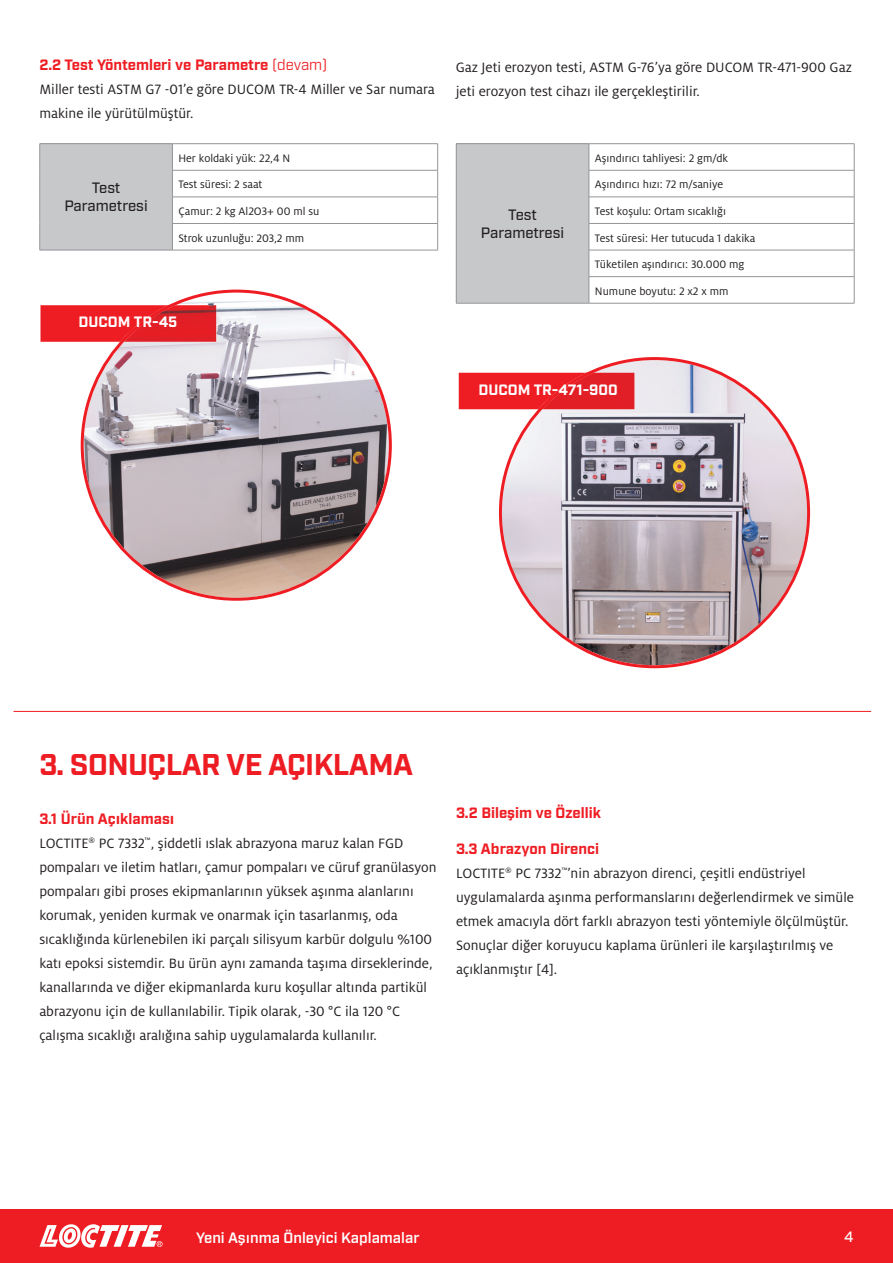
<style>
.page{position:relative;width:893px;height:1263px;background:#fff}
.page>*{position:absolute;margin:0;border:0;box-sizing:border-box;transform-origin:0 0}
.t1{font:700 30px "Industry";letter-spacing:-.02em;color:#ee1d23}
.t2{font:15px/24px "Henkel Milo";color:#231f20}
.t3{font:700 15px "Industry";color:#ee1d23}
.t4{font:500 15px/18px "Industry";color:#231f20;text-align:center}
.t5{font:600 15px "Industry";color:#fff}
.t6{font:700 15px "Industry";color:#fff}
.t7{font:500 15px "Industry";color:#fff}
.t8{font:12px "Henkel Milo";color:#231f20}
.t9{font:8.7px "Henkel Milo";color:#231f20}
.s1{font-weight:400}
.s2{font-family:"Henkel Milo";font-size:16.5px}
.s3{font-size:15px}
.s4{font-family:"Henkel Milo";font-weight:500;font-size:16.5px}
</style>
<div class="page">
<div style="left:0;top:1209px;width:893px;height:54px;background:#ee1d23"></div>
<svg style="left:81px;top:290px;width:311px;height:311px"></svg>
<svg style="left:499px;top:357px;width:311px;height:311px"></svg>
<img style="left:175px;top:305px;width:41px;height:37px">
<svg style="left:40px;top:305px;width:135px;height:37px;background:#eb2127"></svg>
<img style="left:594px;top:373px;width:40px;height:36px">
<svg style="left:459px;top:373px;width:135px;height:36px;background:#eb1d23"></svg>
<hr style="left:14px;top:711px;width:857px;height:1px;background:#ee1d23">
<div style="left:40px;top:144px;width:132px;height:106px;background:#c7c8ca"></div>
<hr style="left:40px;top:143px;width:132px;height:1px;background:#939598">
<hr style="left:172px;top:143px;width:266px;height:1px;background:#939598">
<hr style="left:172px;top:170px;width:266px;height:1px;background:#939598">
<hr style="left:172px;top:197px;width:266px;height:1px;background:#939598">
<svg style="left:39px;top:144px;width:1px;height:106px"></svg>
<hr style="left:172px;top:223px;width:266px;height:1px;background:#939598">
<svg style="left:172px;top:144px;width:1px;height:106px"></svg>
<svg style="left:437px;top:144px;width:1px;height:106px"></svg>
<hr style="left:40px;top:250px;width:132px;height:1px;background:#939598">
<hr style="left:172px;top:250px;width:266px;height:1px;background:#939598">
<div style="left:456px;top:144px;width:133px;height:159px;background:#c7c8ca"></div>
<hr style="left:456px;top:143px;width:133px;height:1px;background:#939598">
<hr style="left:589px;top:143px;width:265px;height:1px;background:#939598">
<hr style="left:589px;top:170px;width:265px;height:1px;background:#939598">
<hr style="left:589px;top:197px;width:265px;height:1px;background:#939598">
<hr style="left:589px;top:223px;width:265px;height:1px;background:#939598">
<hr style="left:589px;top:250px;width:265px;height:1px;background:#939598">
<svg style="left:456px;top:144px;width:1px;height:159px"></svg>
<hr style="left:589px;top:276px;width:265px;height:1px;background:#939598">
<svg style="left:589px;top:144px;width:1px;height:159px"></svg>
<svg style="left:854px;top:144px;width:1px;height:159px"></svg>
<hr style="left:456px;top:303px;width:133px;height:1px;background:#939598">
<hr style="left:589px;top:303px;width:265px;height:1px;background:#939598">
<svg style="left:40px;top:1224px;width:123px;height:24px"></svg>
<p class="t3" style="left:39px;top:56px;width:290px">2.2 Test Yöntemleri ve Parametre <span class="s1">(devam(</span></p>
<p class="t2" style="left:39px;top:78px;width:397px">Miller testi ASTM G7 -01 e’ göre DUCOM TR-4 Miller ve Sar numara makine ile yürütülmüştür.</p>
<p class="t4" style="left:64px;top:180px;width:85px">Test<br>Parametresi</p>
<p class="t8" style="left:178px;top:151px;width:114px">Her koldaki yük: 22,4 N</p>
<p class="t8" style="left:178px;top:178px;width:85px">Test süresi 2: saat</p>
<p class="t8" style="left:178px;top:205px;width:142px">Çamur 2: kg Al O2 3+ 00 ml su</p>
<p class="t8" style="left:178px;top:231px;width:127px">Strok uzunluğu: 203,2 mm</p>
<p class="t6" style="left:79px;top:313px;width:100px">DUCOM TR-45</p>
<p class="t2" style="left:456px;top:55px;width:398px">Gaz Jeti erozyon testi, ASTM G-76’ya göre DUCOM TR-471-900 Gaz jeti erozyon test cihazı ile gerçekleştirilir.</p>
<p class="t4" style="left:481px;top:206px;width:85px">Test<br>Parametresi</p>
<p class="t8" style="left:595px;top:151px;width:135px">Aşındırıcı tahliyesi 2: gm/dk</p>
<p class="t8" style="left:595px;top:178px;width:130px">Aşındırıcı hızı: 72 m/saniye</p>
<p class="t8" style="left:595px;top:205px;width:133px">Test koşulu: Ortam sıcaklığı</p>
<p class="t8" style="left:595px;top:231px;width:162px">Test süresi: Her tutucuda 1 dakika</p>
<p class="t8" style="left:595px;top:258px;width:151px">Tüketilen aşındırıcı: 30.000 mg</p>
<p class="t8" style="left:595px;top:284px;width:135px">Numune boyutu x2x2: m m</p>
<p class="t6" style="left:478px;top:381px;width:141px">DUCOM TR-471-900</p>
<p class="t1" style="left:39px;top:747px;width:375px">3. SONUÇLAR VE AÇIKLAMA</p>
<p class="t3" style="left:39px;top:810px;width:137px">3.1 Ürün Aç<span class="s2">ı</span>klamas<span class="s2">ı</span></p>
<p class="t2" style="left:99px;top:832px;width:306px">PC 7332 ,<sup>™</sup> şiddetli ıslak abrazyona maruz kalan FGD</p>
<p class="t9" style="left:89px;top:836px;width:8px">®</p>
<p class="t2" style="left:39px;top:832px;width:399px">LOCTITE<br>pompaları ve iletim hatları, çamur pompaları ve cüruf granülasyon pompaları gibi proses ekipmanlarının yüksek aşınma alanlarını korumak, yeniden kurmak ve onarmak için tasarlanmış, oda sıcaklığında kürlenebilen iki parçalı silisyum karbür dolgulu %100 katı epoksi sistemdir. Bu ürün aynı zamanda taşıma dirseklerinde, kanallarında ve diğer ekipmanlarda kuru koşullar altında partikül abrazyonu için de kullanılabilir. Tipik olarak, -30 C° ila 120 C° çalışma sıcaklığı aralığına sahip uygulamalarda kullanılır.</p>
<p class="t3" style="left:456px;top:804px;width:146px">3.2 Bileşim ve Özellik</p>
<p class="t3" style="left:456px;top:840px;width:145px">3.3 Abrazyon Direnci</p>
<p class="t2" style="left:571px;top:862px;width:236px">nin abrazyon direnci, çeşitli endüstriyel</p>
<p class="t9" style="left:505px;top:866px;width:8px">®</p>
<p class="t9" style="left:561px;top:866px;width:11px">™<span class="s3">’</span></p>
<p class="t2" style="left:456px;top:862px;width:399px">LOCTITE<br>uygulamalarda aşınma performanslarını değerlendirmek ve simüle etmek amacıyla dört farklı abrazyon testi yöntemiyle ölçülmüştür.<br>Sonuçlar diğer koruyucu kaplama ürünleri ile karşılaştırılmış ve açıklanmıştır . [4]</p>
<p class="t2" style="left:515px;top:862px;width:47px">PC 7332</p>
<p class="t5" style="left:196px;top:1229px;width:225px">Yeni Aş<span class="s4">ı</span>nma Önleyici Kaplamalar</p>
<p class="t7" style="left:844px;top:1227px;width:11px">4</p>
</div>
